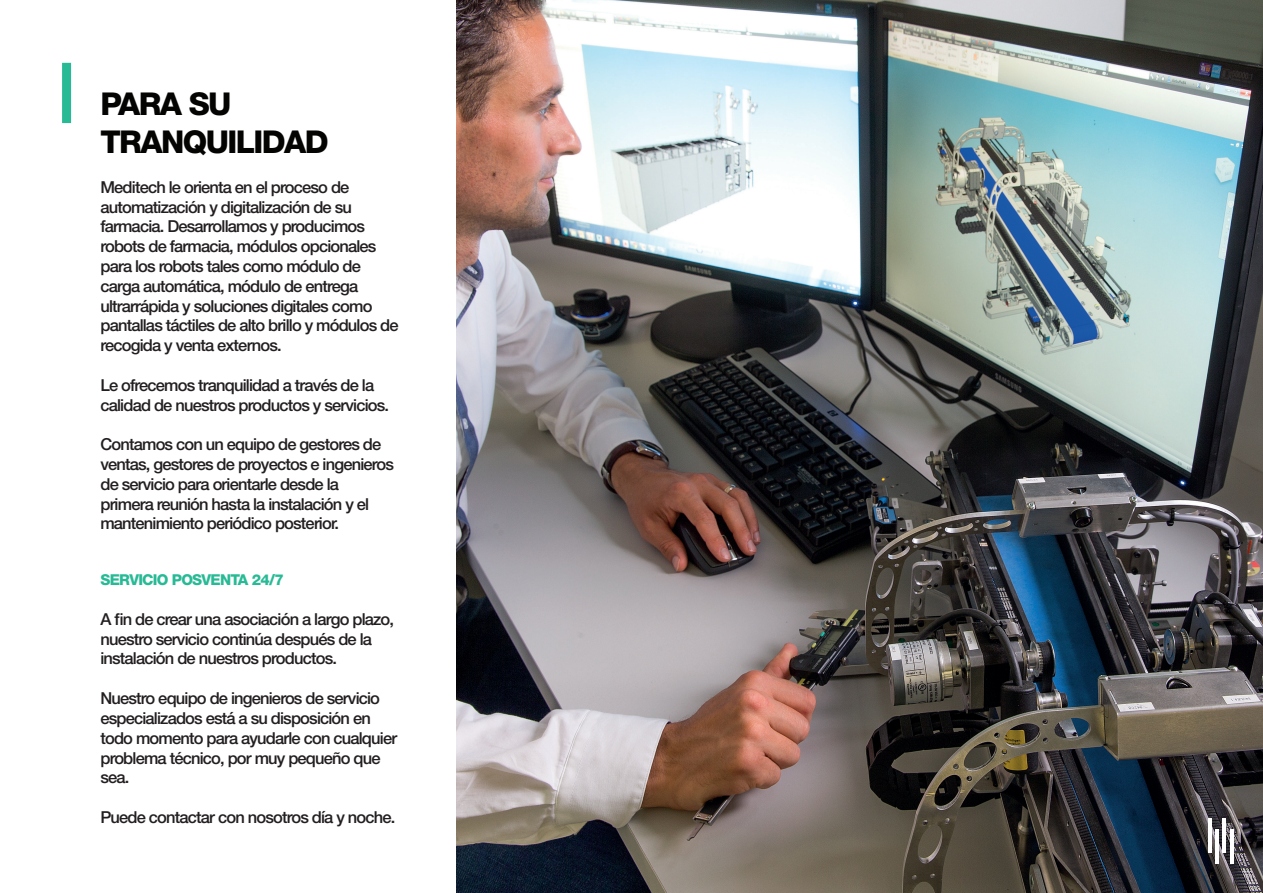
<style>
.page{position:relative;width:1263px;height:893px;background:#fff}
.page>*{position:absolute;margin:0;border:0;box-sizing:border-box;transform-origin:0 0}
.t1{font:800 31.5px "Helvetica Neue LT Std";letter-spacing:-.05em;color:#040503}
.t2{font:500 16.5px/19.8px "Helvetica Neue LT Std";letter-spacing:-.05em;color:#231f20}
.t3{font:800 15px "Helvetica Neue LT Std";letter-spacing:-.05em;color:#28ba95}
</style>
<div class="page">
<img style="left:456px;top:0;width:807px;height:893px">
<hr style="left:1230px;top:829px;width:3px;height:35px;background:#fff">
<hr style="left:1215px;top:829px;width:4px;height:35px;background:#fff">
<hr style="left:1223px;top:819px;width:3px;height:34px;background:#fff">
<hr style="left:1208px;top:819px;width:3px;height:34px;background:#fff">
<div style="left:62px;top:63px;width:9px;height:60px;background:#28ba95"></div>
<p class="t1" style="left:100px;top:85px;width:133px">PARA SU</p>
<p class="t1" style="left:100px;top:123px;width:230px">TRANQUILIDAD</p>
<p class="t2" style="left:100px;top:177px;width:251px">Meditech le orienta en el proceso de</p>
<p class="t2" style="left:100px;top:197px;width:253px">automatización y digitalización de su</p>
<p class="t2" style="left:100px;top:216px;width:266px">farmacia. Desarrollamos y producimos</p>
<p class="t2" style="left:100px;top:236px;width:278px">robots de farmacia, módulos opcionales para los robots tales como módulo de</p>
<p class="t2" style="left:100px;top:276px;width:259px">carga automática, módulo de entrega</p>
<p class="t2" style="left:100px;top:296px;width:300px">ultrarrápida y soluciones digitales como pantallas táctiles de alto brillo y módulos de recogida y venta externos.</p>
<p class="t2" style="left:100px;top:375px;width:290px">Le ofrecemos tranquilidad a través de la calidad de nuestros productos y servicios.</p>
<p class="t2" style="left:100px;top:434px;width:295px">Contamos con un equipo de gestores de ventas, gestores de proyectos e ingenieros de servicio para orientarle desde la</p>
<p class="t2" style="left:100px;top:494px;width:270px">primera reunión hasta la instalación y el mantenimiento periódico posterior.</p>
<p class="t3" style="left:100px;top:571px;width:185px">SERVICIO POSVENTA 24/7</p>
<p class="t2" style="left:100px;top:609px;width:295px">A fin de crear una asociación a largo plazo, nuestro servicio continúa después de la instalación de nuestros productos.</p>
<p class="t2" style="left:100px;top:688px;width:298px">Nuestro equipo de ingenieros de servicio especializados está a su disposición en todo momento para ayudarle con cualquier problema técnico, por muy pequeño que sea.</p>
<p class="t2" style="left:100px;top:807px;width:297px">Puede contactar con nosotros día y noche.</p>
</div>
